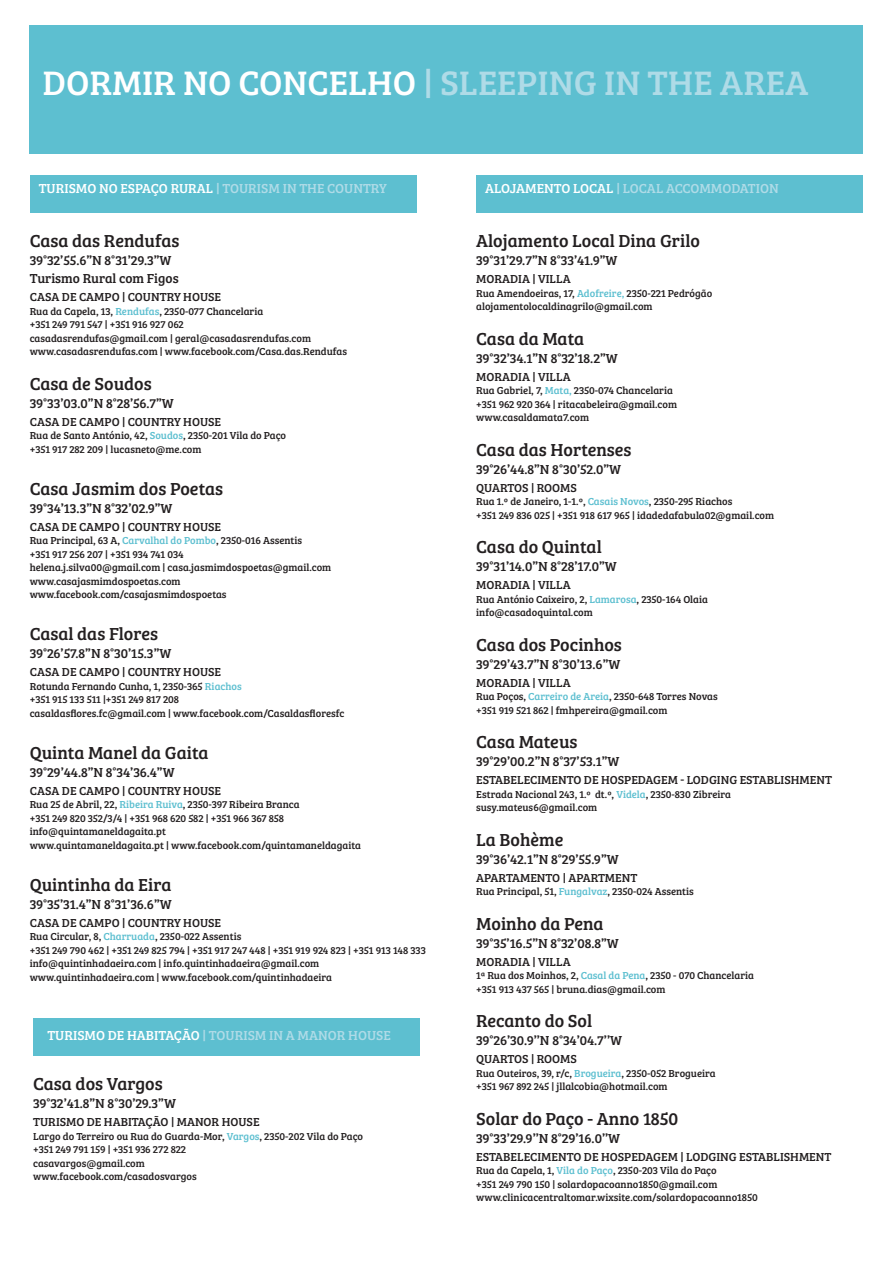
<style>
.page{position:relative;width:893px;height:1263px;background:#fff}
.page>*{position:absolute;margin:0;border:0;box-sizing:border-box;transform-origin:0 0}
.t1{font:35.1px "Bree Serif";color:#afdbe7}
.t2{font:18px "Bree Serif";color:#231f20}
.t3{font:13.5px/18px "Bree Serif";letter-spacing:-.015em;color:#231f20}
.t4{font:13.5px "Bree Serif";color:#afdbe7}
.t5{font:13.5px "Bree Serif";color:#fff}
.t6{font:12px "Bree Serif";color:#231f20}
.t7{font:10.5px/13.5px "Bree Serif";color:#231f20}
.s1{color:#fff}
.s2{color:#afdbe7}
.s3{color:#5dbfd0}
</style>
<div class="page">
<div style="left:30px;top:25px;width:833px;height:128px;background:#5dbfd0"></div>
<div style="left:30px;top:175px;width:387px;height:38px;background:#5dbfd0"></div>
<div style="left:33px;top:1018px;width:387px;height:38px;background:#5dbfd0"></div>
<div style="left:476px;top:175px;width:387px;height:38px;background:#5dbfd0"></div>
<h1 class="t1" style="left:43px;top:57px;width:768px"><span class="s1">DORMIR NO CONCELHO</span> | SLEEPING IN THE AREA</h1>
<p class="t5" style="left:39px;top:178px;width:350px">TURISMO NO ESPAÇO RURAL <span class="s2">| TOURISM IN THE COUNTRY</span></p>
<p class="t4" style="left:485px;top:178px;width:295px"><span class="s1">ALOJAMENTO LOCAL</span> | LOCAL ACCOMMODATION</p>
<h2 class="t2" style="left:30px;top:227px;width:151px">Casa das Rendufas</h2>
<p class="t3" style="left:30px;top:251px;width:150px">39°32’55.6”N 8°31’29.3”W<br>Turismo Rural com Figos</p>
<p class="t6" style="left:30px;top:288px;width:193px">CASA DE CAMPO | COUNTRY HOUSE</p>
<p class="t7" style="left:30px;top:304px;width:319px">Rua da Capela, 13, <span class="s3">Rendufas</span>, 2350-077 Chancelaria<br>+351 249 791 547 | +351 916 927 062<br>casadasrendufas@gmail.com | geral@casadasrendufas.com www.casadasrendufas.com | www.facebook.com/Casa.das.Rendufas</p>
<h2 class="t2" style="left:30px;top:370px;width:124px">Casa de Soudos</h2>
<p class="t3" style="left:30px;top:393px;width:146px">39°33’03.0”N 8°28’56.7”W</p>
<p class="t6" style="left:30px;top:413px;width:193px">CASA DE CAMPO | COUNTRY HOUSE</p>
<p class="t7" style="left:30px;top:428px;width:258px">Rua de Santo António, 42, <span class="s3">Soudos</span>, 2350-201 Vila do Paço +351 917 282 209 | lucasneto@me.com</p>
<h2 class="t2" style="left:30px;top:475px;width:195px">Casa Jasmim dos Poetas</h2>
<p class="t3" style="left:30px;top:498px;width:144px">39°34’13.3”N 8°32’02.9”W</p>
<p class="t6" style="left:30px;top:518px;width:193px">CASA DE CAMPO | COUNTRY HOUSE</p>
<p class="t7" style="left:30px;top:533px;width:303px">Rua Principal, 63 A, <span class="s3">Carvalhal do Pombo</span>, 2350-016 Assentis<br>+351 917 256 207 | +351 934 741 034<br>helena.j.silva00@gmail.com | casa.jasmimdospoetas@gmail.com www.casajasmimdospoetas.com www.facebook.com/casajasmimdospoetas</p>
<h2 class="t2" style="left:30px;top:620px;width:130px">Casal das Flores</h2>
<p class="t3" style="left:30px;top:644px;width:143px">39°26’57.8”N 8°30’15.3”W</p>
<p class="t6" style="left:30px;top:663px;width:193px">CASA DE CAMPO | COUNTRY HOUSE</p>
<p class="t7" style="left:30px;top:679px;width:316px">Rotunda Fernando Cunha, 1, 2350-365 <span class="s3">Riachos<br></span>+351 915 133 511 |+351 249 817 208<br>casaldasflores.fc@gmail.com | www.facebook.com/Casaldasfloresfc</p>
<h2 class="t2" style="left:30px;top:739px;width:180px">Quinta Manel da Gaita</h2>
<p class="t3" style="left:30px;top:762px;width:146px">39°29’44.8”N 8°34’36.4”W</p>
<p class="t6" style="left:30px;top:782px;width:193px">CASA DE CAMPO | COUNTRY HOUSE</p>
<p class="t7" style="left:30px;top:797px;width:333px">Rua 25 de Abril, 22, <span class="s3">Ribeira Ruiva</span>, 2350-397 Ribeira Branca<br>+351 249 820 352/3/4 | +351 968 620 582 | +351 966 367 858 info@quintamaneldagaita.pt<br>www.quintamaneldagaita.pt | www.facebook.com/quintamaneldagaita</p>
<h2 class="t2" style="left:30px;top:871px;width:143px">Quintinha da Eira</h2>
<p class="t3" style="left:30px;top:894px;width:143px">39°35’31.4”N 8°31’36.6”W</p>
<p class="t6" style="left:30px;top:914px;width:193px">CASA DE CAMPO | COUNTRY HOUSE</p>
<p class="t7" style="left:30px;top:929px;width:398px">Rua Circular, 8, <span class="s3">Charruada</span>, 2350-022 Assentis<br>+351 249 790 462 | +351 249 825 794 | +351 917 247 448 | +351 919 924 823 | +351 913 148 333 info@quintinhadaeira.com | info.quintinhadaeira@gmail.com www.quintinhadaeira.com | www.facebook.com/quintinhadaeira</p>
<p class="t4" style="left:47px;top:1025px;width:345px"><span class="s1">TURISMO DE HABITAÇÃO</span> | TOURISM IN A MANOR HOUSE</p>
<h2 class="t2" style="left:33px;top:1070px;width:131px">Casa dos Vargos</h2>
<p class="t3" style="left:33px;top:1094px;width:144px">39°32’41.8”N 8°30’29.3”W</p>
<p class="t6" style="left:33px;top:1113px;width:228px">TURISMO DE HABITAÇÃO | MANOR HOUSE</p>
<p class="t7" style="left:33px;top:1129px;width:332px">Largo do Terreiro ou Rua do Guarda-Mor, <span class="s3">Vargos</span>, 2350-202 Vila do Paço +351 249 791 159 | +351 936 272 822<br>casavargos@gmail.com<br>www.facebook.com/casadosvargos</p>
<h2 class="t2" style="left:476px;top:227px;width:225px">Alojamento Local Dina Grilo</h2>
<p class="t3" style="left:476px;top:251px;width:143px">39°31’29.7”N 8°33’41.9”W</p>
<p class="t6" style="left:476px;top:270px;width:96px">MORADIA | VILLA</p>
<p class="t7" style="left:476px;top:286px;width:238px">Rua Amendoeiras, 17, <span class="s3">Adofreire,</span> 2350-221 Pedrógão alojamentolocaldinagrilo@gmail.com</p>
<h2 class="t2" style="left:476px;top:325px;width:109px">Casa da Mata</h2>
<p class="t3" style="left:476px;top:348px;width:143px">39°32’34.1”N 8°32’18.2”W</p>
<p class="t6" style="left:476px;top:368px;width:96px">MORADIA | VILLA</p>
<p class="t7" style="left:476px;top:383px;width:202px">Rua Gabriel, 7, <span class="s3">Mata,</span> 2350-074 Chancelaria +351 962 920 364 | ritacabeleira@gmail.com www.casaldamata7.com</p>
<h2 class="t2" style="left:476px;top:436px;width:157px">Casa das Hortenses</h2>
<p class="t3" style="left:476px;top:459px;width:146px">39°26’44.8”N 8°30’52.0”W</p>
<p class="t6" style="left:476px;top:479px;width:102px">QUARTOS | ROOMS</p>
<p class="t7" style="left:476px;top:494px;width:299px">Rua 1.º de Janeiro, 1-1.º, <span class="s3">Casais Novos</span>, 2350-295 Riachos<br>+351 249 836 025 | +351 918 617 965 | idadedafabula02@gmail.com</p>
<h2 class="t2" style="left:476px;top:533px;width:127px">Casa do Quintal</h2>
<p class="t3" style="left:476px;top:557px;width:142px">39°31’14.0”N 8°28’17.0”W</p>
<p class="t6" style="left:476px;top:576px;width:96px">MORADIA | VILLA</p>
<p class="t7" style="left:476px;top:592px;width:233px">Rua António Caixeiro, 2, <span class="s3">Lamarosa</span>, 2350-164 Olaia info@casadoquintal.com</p>
<h2 class="t2" style="left:476px;top:631px;width:147px">Casa dos Pocinhos</h2>
<p class="t3" style="left:476px;top:654px;width:146px">39°29’43.7”N 8°30’13.6”W</p>
<p class="t6" style="left:476px;top:674px;width:96px">MORADIA | VILLA</p>
<p class="t7" style="left:476px;top:689px;width:243px">Rua Poços, <span class="s3">Carreiro de Areia</span>, 2350-648 Torres Novas +351 919 521 862 | fmhpereira@gmail.com</p>
<h2 class="t2" style="left:476px;top:728px;width:103px">Casa Mateus</h2>
<p class="t3" style="left:476px;top:752px;width:145px">39°29’00.2”N 8°37’53.1”W</p>
<p class="t6" style="left:476px;top:771px;width:357px">ESTABELECIMENTO DE HOSPEDAGEM - LODGING ESTABLISHMENT</p>
<p class="t7" style="left:476px;top:787px;width:256px">Estrada Nacional 243, 1.º dt.º, <span class="s3">Videla</span>, 2350-830 Zibreira susy.mateus6@gmail.com</p>
<h2 class="t2" style="left:476px;top:826px;width:89px">La Bohème</h2>
<p class="t3" style="left:476px;top:849px;width:144px">39°36’42.1”N 8°29’55.9”W</p>
<p class="t6" style="left:476px;top:869px;width:163px">APARTAMENTO | APARTMENT</p>
<p class="t7" style="left:476px;top:884px;width:219px">Rua Principal, 51, <span class="s3">Fungalvaz</span>, 2350-024 Assentis</p>
<h2 class="t2" style="left:476px;top:910px;width:129px">Moinho da Pena</h2>
<p class="t3" style="left:476px;top:933px;width:144px">39°35’16.5”N 8°32’08.8”W</p>
<p class="t6" style="left:476px;top:953px;width:96px">MORADIA | VILLA</p>
<p class="t7" style="left:476px;top:968px;width:279px">1ª Rua dos Moinhos, 2, <span class="s3">Casal da Pena</span>, 2350 - 070 Chancelaria +351 913 437 565 | bruna.dias@gmail.com</p>
<h2 class="t2" style="left:476px;top:1007px;width:117px">Recanto do Sol</h2>
<p class="t3" style="left:476px;top:1031px;width:147px">39°26’30.9’’N 8°34’04.7’’W</p>
<p class="t6" style="left:476px;top:1050px;width:102px">QUARTOS | ROOMS</p>
<p class="t7" style="left:476px;top:1066px;width:241px">Rua Outeiros, 39, r/c, <span class="s3">Brogueira</span>, 2350-052 Brogueira +351 967 892 245 | jllalcobia@hotmail.com</p>
<h2 class="t2" style="left:476px;top:1105px;width:204px">Solar do Paço - Anno 1850</h2>
<p class="t3" style="left:476px;top:1128px;width:145px">39°33’29.9’’N 8°29’16.0’’W</p>
<p class="t6" style="left:476px;top:1148px;width:357px">ESTABELECIMENTO DE HOSPEDAGEM | LODGING ESTABLISHMENT</p>
<p class="t7" style="left:476px;top:1163px;width:283px">Rua da Capela, 1, <span class="s3">Vila do Paço</span>, 2350-203 Vila do Paço<br>+351 249 790 150 | solardopacoanno1850@gmail.com www.clinicacentraltomar.wixsite.com/solardopacoanno1850</p>
</div>
